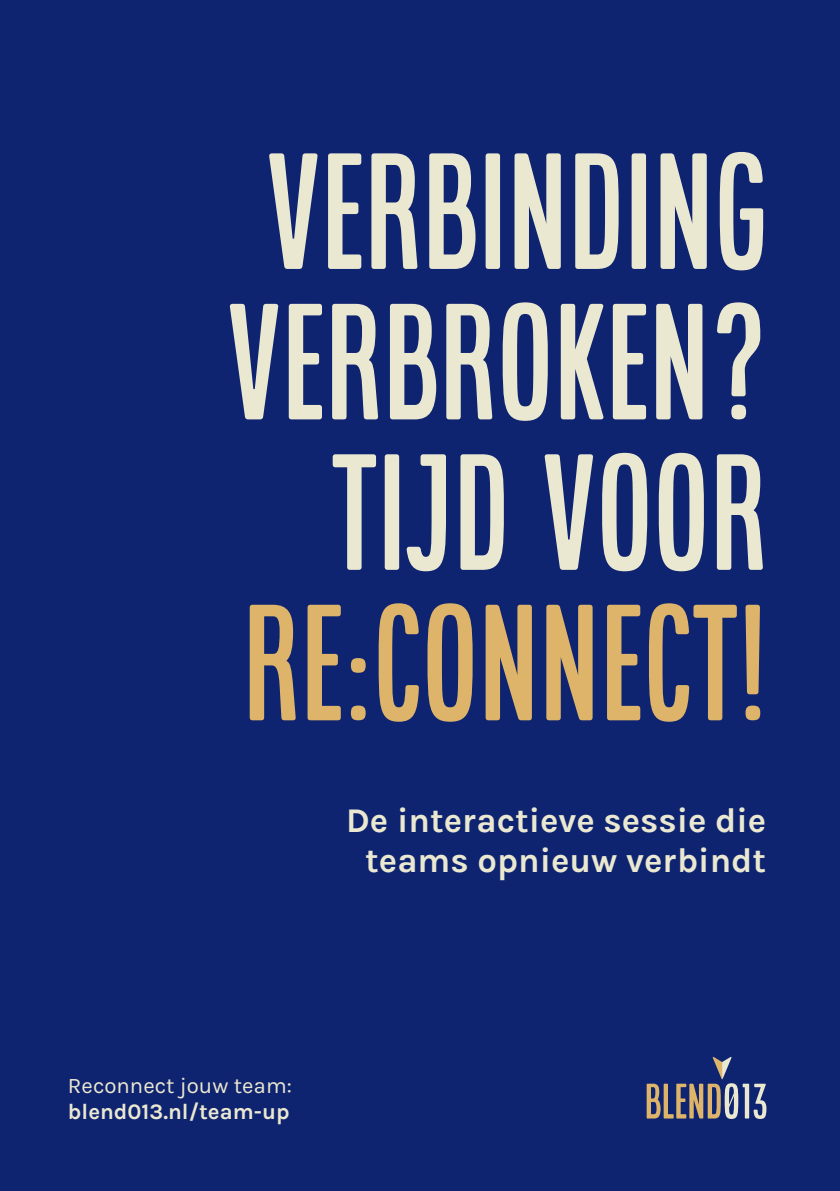
<style>
.page{position:relative;width:840px;height:1191px;background:#fff}
.page>*{position:absolute;margin:0;border:0;box-sizing:border-box;transform-origin:0 0}
.t1{font:144.4px/150.4px "Airwaves Rounded";color:#ebe8d1}
.t2{font:144.4px/150.4px "Airwaves Rounded";color:#ddb469;text-align:right}
.t3{font:700 34.6px/40.4px "Karla";color:#ebe8d1;text-align:center}
.t4{font:700 22.2px "Karla";color:#ebe8d1}
.t5{font:22.2px "Karla";color:#ebe8d1}
.s1{color:#ebe8d1}
</style>
<div class="page">
<div style="left:0;top:0;width:839px;height:1191px;background:#0f2470"></div>
<hr style="left:839px;top:0;width:1px;height:1191px;background:#ebe8d1">
<svg style="left:646px;top:1056px;width:120px;height:63px"></svg>
<p class="t1" style="left:226px;top:138px;width:542px">VERBINDING<br>VERBROKEN?</p>
<p class="t2" style="left:242px;top:439px;width:526px"><span class="s1">TIJD VOOR<br></span>RE:CONNECT!</p>
<p class="t3" style="left:346px;top:800px;width:421px">De interactieve sessie die teams opnieuw verbindt</p>
<p class="t5" style="left:68px;top:1073px;width:225px">Reconnect jouw team:</p>
<p class="t4" style="left:68px;top:1098px;width:223px">blend013.nl/team-up</p>
</div>
